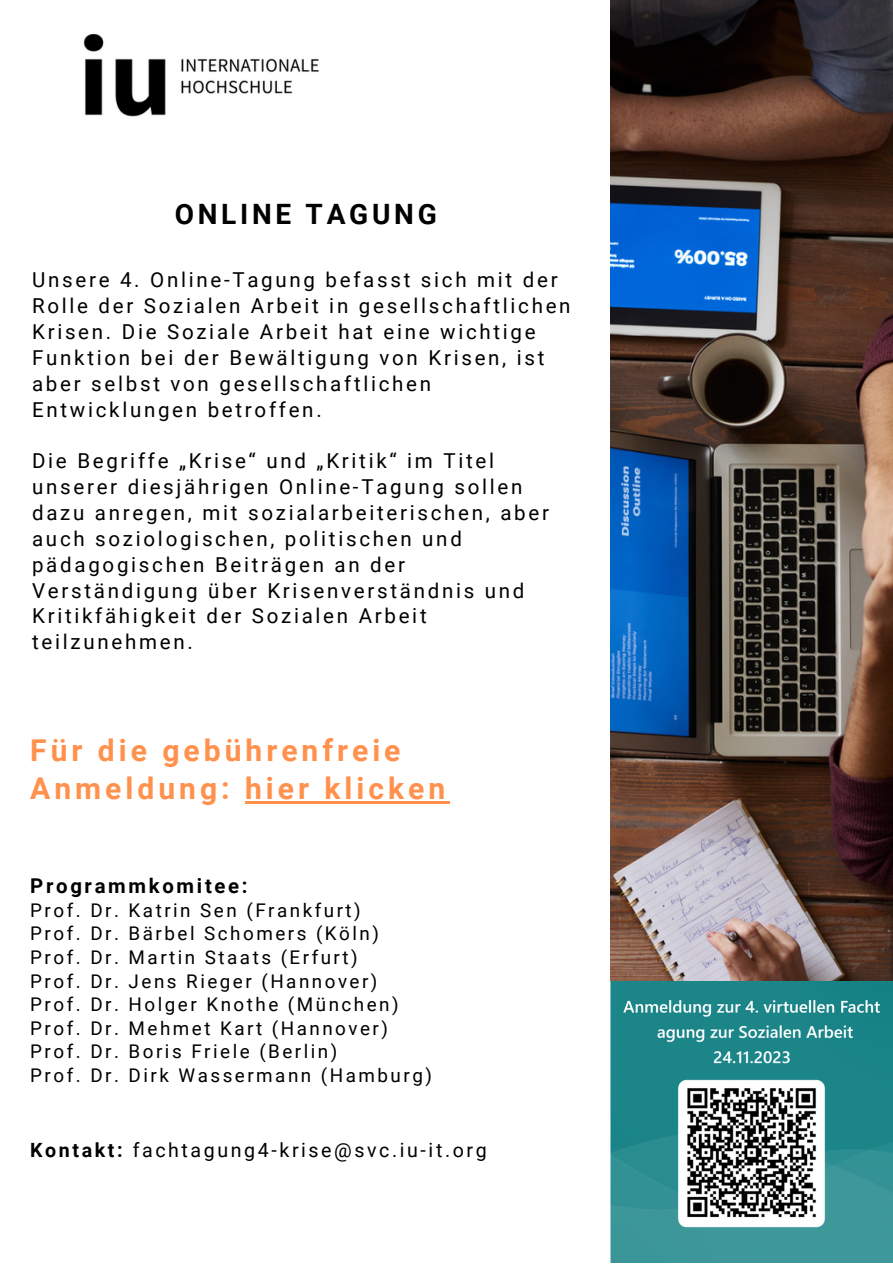
<style>
.page{position:relative;width:893px;height:1264px;background:#fff}
.page>*{position:absolute;margin:0;border:0;box-sizing:border-box;transform-origin:0 0}
.t1{font:700 30px/38.2px "Roboto";letter-spacing:.135em;color:#ff914d}
.t2{font:700 28.05px "Roboto";letter-spacing:.13em;color:#000}
.t3{font:20.55px/25.8px "Roboto";letter-spacing:.135em;color:#000}
.t4{font:700 20.4px "Roboto";letter-spacing:.13em;color:#000}
.t5{font:19.65px "Roboto";letter-spacing:.13em;color:#000}
.t6{font:18.9px "Roboto";letter-spacing:.13em;color:#000}
.s1{font-weight:700}
</style>
<div class="page">
<img style="left:610px;top:0;width:282px;height:981px">
<img style="left:83px;top:34px;width:236px;height:83px">
<img style="left:610px;top:981px;width:282px;height:281px">
<hr style="left:245px;top:801px;width:204px;height:3px;background:#ff914d">
<p class="t2" style="left:175px;top:198px;width:263px">ONLINE TAGUNG</p>
<p class="t3" style="left:32px;top:267px;width:540px">Unsere 4. Online-Tagung befasst sich mit der Rolle der Sozialen Arbeit in gesellschaftlichen Krisen. Die Soziale Arbeit hat eine wichtige Funktion bei der Bewältigung von Krisen, ist aber selbst von gesellschaftlichen Entwicklungen betroffen.</p>
<p class="t3" style="left:32px;top:448px;width:518px">Die Begriffe „Krise“ und „Kritik“ im Titel unserer diesjährigen Online-Tagung sollen dazu anregen, mit sozialarbeiterischen, aber auch soziologischen, politischen und pädagogischen Beiträgen an der Verständigung über Krisenverständnis und Kritikfähigkeit der Sozialen Arbeit teilzunehmen.</p>
<p class="t1" style="left:30px;top:731px;width:416px">Für die gebührenfreie<br>Anmeldung: hier klicken</p>
<p class="t4" style="left:30px;top:874px;width:219px">Programmkomitee:</p>
<p class="t6" style="left:30px;top:899px;width:332px">Prof. Dr. Katrin Sen (Frankfurt)</p>
<p class="t6" style="left:30px;top:922px;width:350px">Prof. Dr. Bärbel Schomers (Köln)</p>
<p class="t6" style="left:30px;top:946px;width:329px">Prof. Dr. Martin Staats (Erfurt)</p>
<p class="t6" style="left:30px;top:970px;width:349px">Prof. Dr. Jens Rieger (Hannover)</p>
<p class="t6" style="left:30px;top:993px;width:370px">Prof. Dr. Holger Knothe (München)</p>
<p class="t6" style="left:30px;top:1017px;width:359px">Prof. Dr. Mehmet Kart (Hannover)</p>
<p class="t6" style="left:30px;top:1040px;width:308px">Prof. Dr. Boris Friele (Berlin)</p>
<p class="t6" style="left:30px;top:1064px;width:403px">Prof. Dr. Dirk Wassermann (Hamburg)</p>
<p class="t5" style="left:30px;top:1138px;width:458px"><span class="s1">Kontakt:</span> fachtagung4-krise@svc.iu-it.org</p>
</div>
